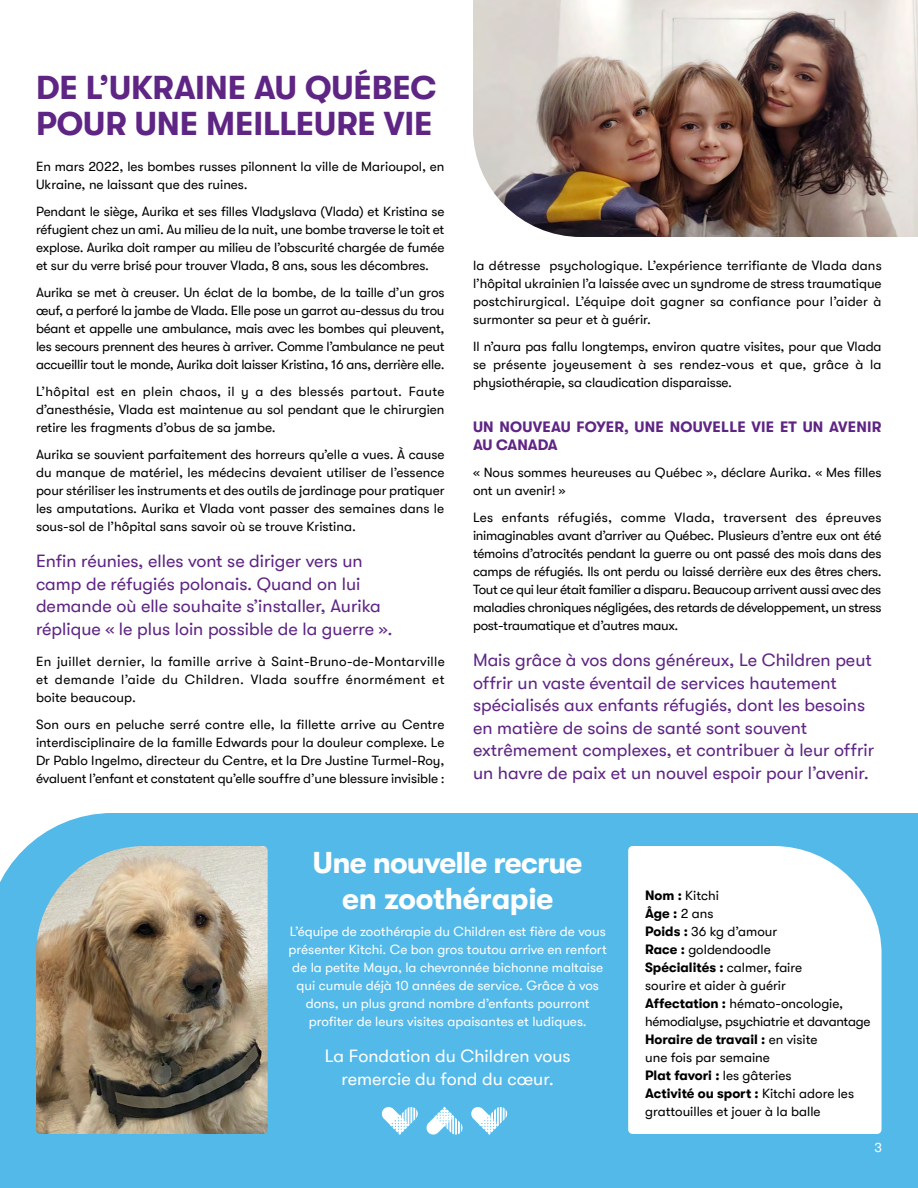
<style>
.page{position:relative;width:918px;height:1188px;background:#fff}
.page>*{position:absolute;margin:0;border:0;box-sizing:border-box;transform-origin:0 0}
.t1{font:700 33px/36px "GT Walsheim";letter-spacing:-.005em;color:#5f2584}
.t2{font:700 30px/36px "GT Walsheim";letter-spacing:-.025em;color:#fff;text-align:center}
.t3{font:18px/22.5px "GT Walsheim";color:#5f2584}
.t4{font:18px/22.5px "GT Walsheim";color:#fff;text-align:center}
.t5{font:700 15px/18px "GT Walsheim";letter-spacing:.015em;color:#5f2584}
.t6{font:13.5px/18px "GT Walsheim";color:#000;text-align:justify}
.t7{font:13.5px/18px "GT Walsheim";color:#fff;text-align:center}
.s1{font-weight:700}
</style>
<div class="page">
<div style="left:0;top:813px;width:918px;height:375px;background:#52b9e9"></div>
<img style="left:36px;top:846px;width:232px;height:288px">
<svg style="left:628px;top:846px;width:254px;height:288px"></svg>
<img style="left:473px;top:0;width:445px;height:237px">
<svg style="left:471px;top:1106px;width:37px;height:29px"></svg>
<svg style="left:426px;top:1107px;width:37px;height:28px"></svg>
<svg style="left:381px;top:1106px;width:37px;height:29px"></svg>
<h1 class="t1" style="left:36px;top:70px;width:402px">DE L’UKRAINE AU QUÉBEC<br>POUR UNE MEILLEURE VIE</h1>
<p class="t6" style="left:36px;top:157px;width:410px">En mars 2022, les bombes russes pilonnent la ville de Marioupol, en<br>Ukraine, ne laissant que des ruines.</p>
<p class="t6" style="left:36px;top:202px;width:410px">Pendant le siège, Aurika et ses filles Vladyslava (Vlada) et Kristina se réfugient chez un ami. Au milieu de la nuit, une bombe traverse le toit et explose. Aurika doit ramper au milieu de l’obscurité chargée de fumée et sur du verre brisé pour trouver Vlada, 8 ans, sous les décombres.</p>
<p class="t6" style="left:36px;top:283px;width:410px">Aurika se met à creuser. Un éclat de la bombe, de la taille d’un gros œuf, a perforé la jambe de Vlada. Elle pose un garrot au-dessus du trou béant et appelle une ambulance, mais avec les bombes qui pleuvent, les secours prennent des heures à arriver. Comme l’ambulance ne peut accueillir tout le monde, Aurika doit laisser Kristina, 16 ans, derrière elle.</p>
<p class="t6" style="left:36px;top:382px;width:410px">L’hôpital est en plein chaos, il y a des blessés partout. Faute d’anesthésie, Vlada est maintenue au sol pendant que le chirurgien retire les fragments d’obus de sa jambe.</p>
<p class="t6" style="left:36px;top:445px;width:410px">Aurika se souvient parfaitement des horreurs qu’elle a vues. À cause du manque de matériel, les médecins devaient utiliser de l’essence pour stériliser les instruments et des outils de jardinage pour pratiquer les amputations. Aurika et Vlada vont passer des semaines dans le sous-sol de l’hôpital sans savoir où se trouve Kristina.</p>
<h3 class="t3" style="left:36px;top:550px;width:358px">Enfin réunies, elles vont se diriger vers un camp de réfugiés polonais. Quand on lui demande où elle souhaite s’installer, Aurika réplique « le plus loin possible de la guerre ».</h3>
<p class="t6" style="left:36px;top:652px;width:410px">En juillet dernier, la famille arrive à Saint-Bruno-de-Montarville et demande l’aide du Children. Vlada souffre énormément et boite beaucoup.</p>
<p class="t6" style="left:36px;top:715px;width:410px">Son ours en peluche serré contre elle, la fillette arrive au Centre interdisciplinaire de la famille Edwards pour la douleur complexe. Le Dr Pablo Ingelmo, directeur du Centre, et la Dre Justine Turmel-Roy, évaluent l’enfant et constatent qu’elle souffre d’une blessure invisible :</p>
<p class="t6" style="left:473px;top:256px;width:410px">la détresse psychologique. L’expérience terrifiante de Vlada dans l’hôpital ukrainien l’a laissée avec un syndrome de stress traumatique postchirurgical. L’équipe doit gagner sa confiance pour l’aider à surmonter sa peur et à guérir.</p>
<p class="t6" style="left:473px;top:337px;width:410px">Il n’aura pas fallu longtemps, environ quatre visites, pour que Vlada se présente joyeusement à ses rendez-vous et que, grâce à la physiothérapie, sa claudication disparaisse.</p>
<p class="t5" style="left:473px;top:418px;width:410px">UN NOUVEAU FOYER, UNE NOUVELLE VIE ET UN AVENIR<br>AU CANADA</p>
<p class="t6" style="left:473px;top:463px;width:410px">« Nous sommes heureuses au Québec », déclare Aurika. « Mes filles ont un avenir! »</p>
<p class="t6" style="left:473px;top:508px;width:410px">Les enfants réfugiés, comme Vlada, traversent des épreuves inimaginables avant d’arriver au Québec. Plusieurs d’entre eux ont été témoins d’atrocités pendant la guerre ou ont passé des mois dans des camps de réfugiés. Ils ont perdu ou laissé derrière eux des êtres chers.<br>Tout ce qui leur était familier a disparu. Beaucoup arrivent aussi avec des maladies chroniques négligées, des retards de développement, un stress post-traumatique et d’autres maux.</p>
<p class="t3" style="left:473px;top:649px;width:403px">Mais grâce à vos dons généreux, Le Children peut offrir un vaste éventail de services hautement spécialisés aux enfants réfugiés, dont les besoins en matière de soins de santé sont souvent extrêmement complexes, et contribuer à leur offrir un havre de paix et un nouvel espoir pour l’avenir.</p>
<h2 class="t2" style="left:313px;top:845px;width:271px">Une nouvelle recrue en zoothérapie</h2>
<p class="t7" style="left:289px;top:922px;width:320px">L’équipe de zoothérapie du Children est fière de vous présenter Kitchi. Ce bon gros toutou arrive en renfort de la petite Maya, la chevronnée bichonne maltaise qui cumule déjà 10 années de service. Grâce à vos dons, un plus grand nombre d’enfants pourront profiter de leurs visites apaisantes et ludiques.</p>
<h3 class="t4" style="left:325px;top:1045px;width:247px">La Fondation du Children vous remercie du fond du cœur.</h3>
<p class="t6" style="left:645px;top:886px;width:227px;text-align:left"><span class="s1">Nom :</span> Kitchi<br><span class="s1">Âge :</span> 2 ans<br><span class="s1">Poids :</span> 36 kg d’amour<br><span class="s1">Race :</span> goldendoodle<br><span class="s1">Spécialités :</span> calmer, faire<br>sourire et aider à guérir<br><span class="s1">Affectation :</span> hémato-oncologie, hémodialyse, psychiatrie et davantage<br><span class="s1">Horaire de travail :</span> en visite<br>une fois par semaine<br><span class="s1">Plat favori :</span> les gâteries<br><span class="s1">Activité ou sport :</span> Kitchi adore les grattouilles et jouer à la balle</p>
<p class="t7" style="left:874px;top:1138px;width:9px">3</p>
</div>
